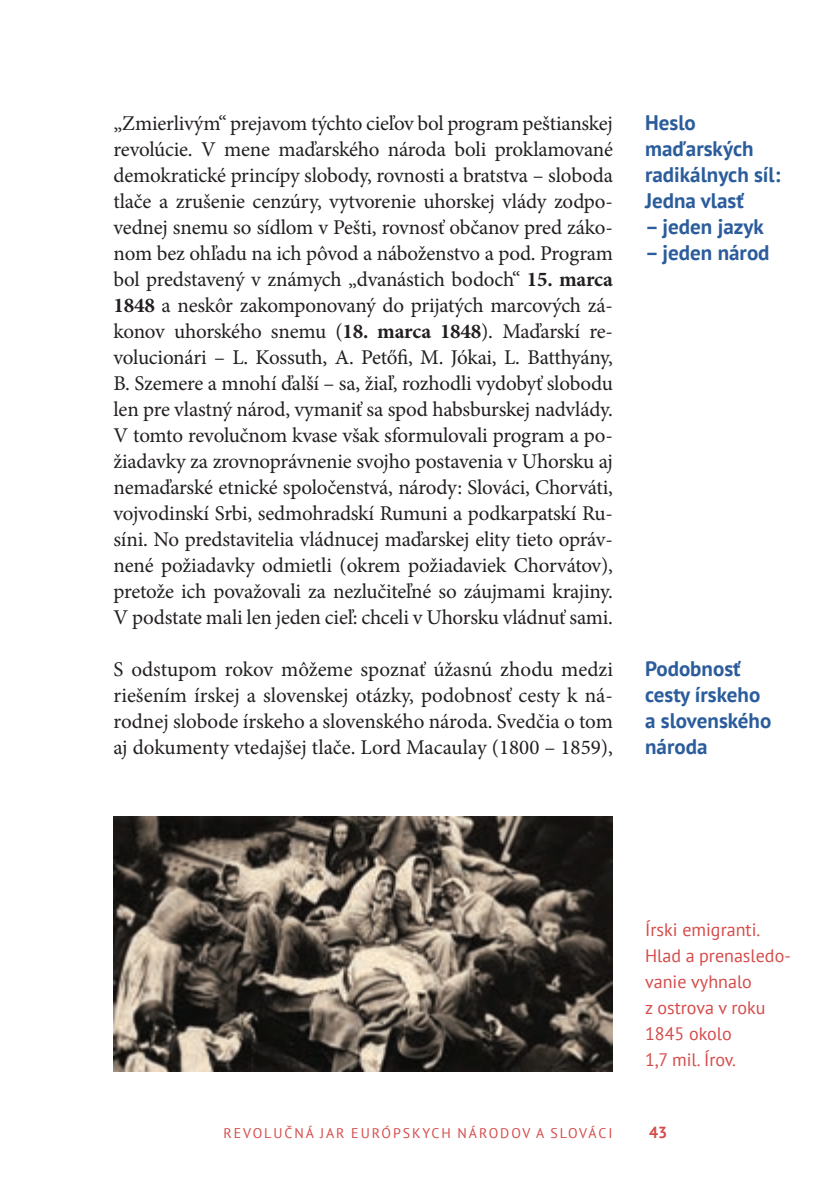
<style>
.page{position:relative;width:840px;height:1191px;background:#fff}
.page>*{position:absolute;margin:0;border:0;box-sizing:border-box;transform-origin:0 0}
.t1{font:21px/26px "Minion Pro";letter-spacing:-.01em;color:#231f20;text-align:justify}
.t2{font:700 21px/26px "PT Sans";color:#2b5c9b}
.t3{font:18px/26px "PT Sans";color:#d54a49}
.t4{font:700 16px "PT Sans";color:#d54a49}
.t5{font:14px "PT Sans";letter-spacing:.14em;color:#d54a49}
.s1{font-weight:700}
</style>
<div class="page">
<img style="left:113px;top:816px;width:499px;height:255px">
<p class="t1" style="left:113px;top:112px;width:500px">„Zmierlivým“ prejavom týchto cieľov bol program peštianskej revolúcie. V mene maďarského národa boli proklamované demokratické princípy slobody, rovnosti a bratstva – sloboda tlače a zrušenie cenzúry, vytvorenie uhorskej vlády zodpo&shy;vednej snemu so sídlom v Pešti, rovnosť občanov pred záko&shy;nom bez ohľadu na ich pôvod a náboženstvo a pod. Program bol predstavený v známych „dvanástich bodoch“ <span class="s1">15. marca 1848</span> a neskôr zakomponovaný do prijatých marcových zá&shy;konov uhorského snemu (<span class="s1">18. marca 1848</span>). Maďarskí re&shy;volucionári – L. Kossuth, A. Petőfi, M. Jókai, L. Batthyány, B. Szemere a mnohí ďalší – sa, žiaľ, rozhodli vydobyť slobodu len pre vlastný národ, vymaniť sa spod habsburskej nadvlády.<br>V tomto revolučnom kvase však sformulovali program a po&shy;žiadavky za zrovnoprávnenie svojho postavenia v Uhorsku aj nemaďarské etnické spoločenstvá, národy: Slováci, Chorváti, vojvodinskí Srbi, sedmohradskí Rumuni a podkarpatskí Ru&shy;síni. No predstavitelia vládnucej maďarskej elity tieto opráv&shy;nené požiadavky odmietli (okrem požiadaviek Chorvátov), pretože ich považovali za nezlučiteľné so záujmami krajiny.<br>V podstate mali len jeden cieľ: chceli v Uhorsku vládnuť sami.</p>
<p class="t1" style="left:113px;top:658px;width:500px">S odstupom rokov môžeme spoznať úžasnú zhodu medzi riešením írskej a slovenskej otázky, podobnosť cesty k ná&shy;rodnej slobode írskeho a slovenského národa. Svedčia o tom aj dokumenty vtedajšej tlače. Lord Macaulay (1800 – 1859),</p>
<p class="t2" style="left:644px;top:109px;width:137px">Heslo maďarských radikálnych síl:<br>Jedna vlasť</p>
<p class="t2" style="left:644px;top:214px;width:120px">– jeden jazyk</p>
<p class="t2" style="left:644px;top:239px;width:126px">– jeden národ</p>
<p class="t2" style="left:644px;top:655px;width:128px">Podobnosť cesty írskeho a slovenského národa</p>
<p class="t3" style="left:644px;top:916px;width:147px">Írski emigranti.<br>Hlad a prenasledo&shy;vanie vyhnalo<br>z ostrova v roku<br>1845 okolo<br>1,7 mil. Írov.</p>
<p class="t5" style="left:223px;top:1123px;width:390px">REVOLUČNÁ JAR EURÓPSKYCH NÁRODOV A SLOVÁCI</p>
<p class="t4" style="left:648px;top:1121px;width:20px">43</p>
</div>
